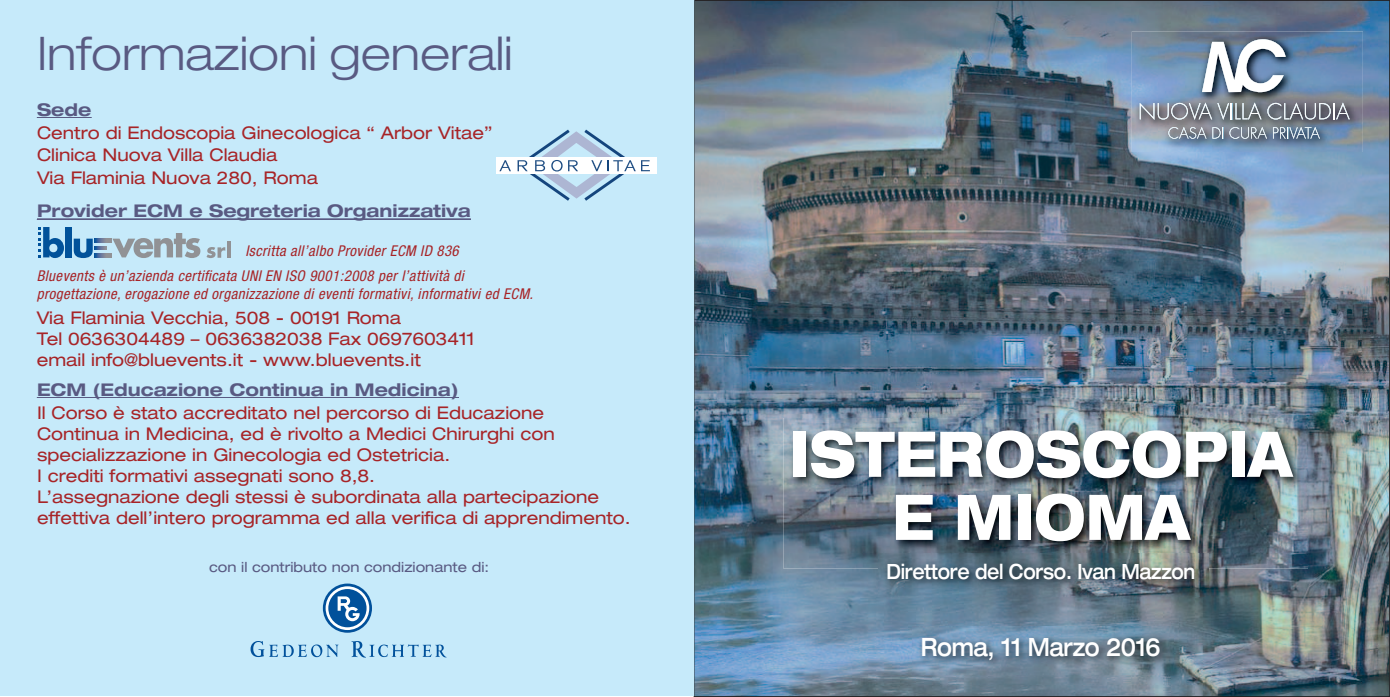
<style>
.page{position:relative;width:1390px;height:697px;background:#fff}
.page>*{position:absolute;margin:0;border:0;box-sizing:border-box;transform-origin:0 0}
.t1{font:800 expanded 63px/63px "Helvetica Neue LT Std";color:#fff;text-align:center;scale:.82 1}
.t2{font:300 expanded 46.38px "Helvetica Neue LT Std";color:#595a82}
.t3{font:500 expanded 25.2px "Helvetica Neue LT Std";letter-spacing:-.02em;color:#fff;scale:.82 1}
.t4{font:500 expanded 21px "Helvetica Neue LT Std";letter-spacing:-.02em;color:#fff;scale:.82 1}
.t5{font:expanded 17.5px/21px "Helvetica Neue LT Std";color:#a72427}
.t6{font:700 expanded 17.5px "Helvetica Neue LT Std";color:#595a82}
.t7{font:italic condensed 14.88px/17.8px "Helvetica Neue LT Std";letter-spacing:.03em;color:#a72427}
.t8{font:expanded 14px "Helvetica Neue LT Std";color:#595a82}
</style>
<div class="page">
<div style="left:0;top:1px;width:694px;height:694px;background:#c6eafa"></div>
<svg style="left:323px;top:583px;width:49px;height:49px"></svg>
<svg style="left:251px;top:641px;width:87px;height:15px"></svg>
<svg style="left:351px;top:641px;width:95px;height:16px"></svg>
<svg style="left:37px;top:117px;width:54px;height:1px"></svg>
<svg style="left:37px;top:397px;width:422px;height:1px"></svg>
<svg style="left:37px;top:218px;width:434px;height:1px"></svg>
<div style="left:65px;top:227px;width:7px;height:30px;background:#01529a"></div>
<svg style="left:74px;top:233px;width:126px;height:25px"></svg>
<svg style="left:38px;top:227px;width:26px;height:31px"></svg>
<svg style="left:206px;top:247px;width:19px;height:11px"></svg>
<hr style="left:227px;top:241px;width:3px;height:16px;background:#919295">
<div style="left:497px;top:156px;width:160px;height:17px;background:#fff"></div>
<svg style="left:499px;top:160px;width:12px;height:11px"></svg>
<svg style="left:518px;top:129px;width:132px;height:72px"></svg>
<img style="left:694px;top:1px;width:695px;height:694px">
<img style="left:1132px;top:31px;width:231px;height:121px">
<svg style="left:1202px;top:39px;width:84px;height:53px"></svg>
<svg style="left:1140px;top:102px;width:121px;height:18px;background:#8e949b"></svg>
<svg style="left:1267px;top:102px;width:83px;height:17px"></svg>
<svg style="left:1168px;top:127px;width:38px;height:12px"></svg>
<svg style="left:1212px;top:127px;width:11px;height:11px"></svg>
<svg style="left:1229px;top:127px;width:38px;height:12px"></svg>
<svg style="left:1273px;top:127px;width:47px;height:12px"></svg>
<img style="left:913px;top:626px;width:260px;height:48px">
<img style="left:783px;top:418px;width:525px;height:150px">
<img style="left:878px;top:553px;width:330px;height:43px">
<h2 class="t2" style="left:37px;top:27px;width:477px">Informazioni generali</h2>
<p class="t6" style="left:37px;top:103px;width:56px">Sede</p>
<p class="t5" style="left:37px;top:123px;width:457px;line-height:22.8px">Centro di Endoscopia Ginecologica “ Arbor Vitae”<br>Clinica Nuova Villa Claudia<br>Via Flaminia Nuova 280, Roma</p>
<p class="t6" style="left:37px;top:205px;width:435px">Provider ECM e Segreteria Organizzativa</p>
<p class="t7" style="left:245px;top:243px;width:215px">Iscritta all’albo Provider ECM ID 836</p>
<p class="t7" style="left:37px;top:269px;width:498px">Bluevents è un’azienda certificata UNI EN ISO 9001:2008 per l’attività di progettazione, erogazione ed organizzazione di eventi formativi, informativi ed ECM.</p>
<p class="t5" style="left:37px;top:309px;width:440px">Via Flaminia Vecchia, 508 - 00191 Roma<br>Tel 0636304489 – 0636382038 Fax 0697603411 email info@bluevents.it - www.bluevents.it</p>
<p class="t6" style="left:37px;top:383px;width:423px">ECM (Educazione Continua in Medicina)</p>
<p class="t5" style="left:37px;top:404px;width:595px">Il Corso è stato accreditato nel percorso di Educazione<br>Continua in Medicina, ed è rivolto a Medici Chirurghi con specializzazione in Ginecologia ed Ostetricia.<br>I crediti formativi assegnati sono 8,8.<br>L’assegnazione degli stessi è subordinata alla partecipazione effettiva dell’intero programma ed alla verifica di apprendimento.</p>
<p class="t8" style="left:209px;top:562px;width:282px">con il contributo non condizionante di:</p>
<h1 class="t1" style="left:790px;top:423px;width:614px">ISTEROSCOPIA<br>E MIOMA</h1>
<p class="t4" style="left:886px;top:558px;width:378px">Direttore del Corso. Ivan Mazzon</p>
<h3 class="t3" style="left:921px;top:631px;width:294px">Roma, 11 Marzo 2016</h3>
</div>
